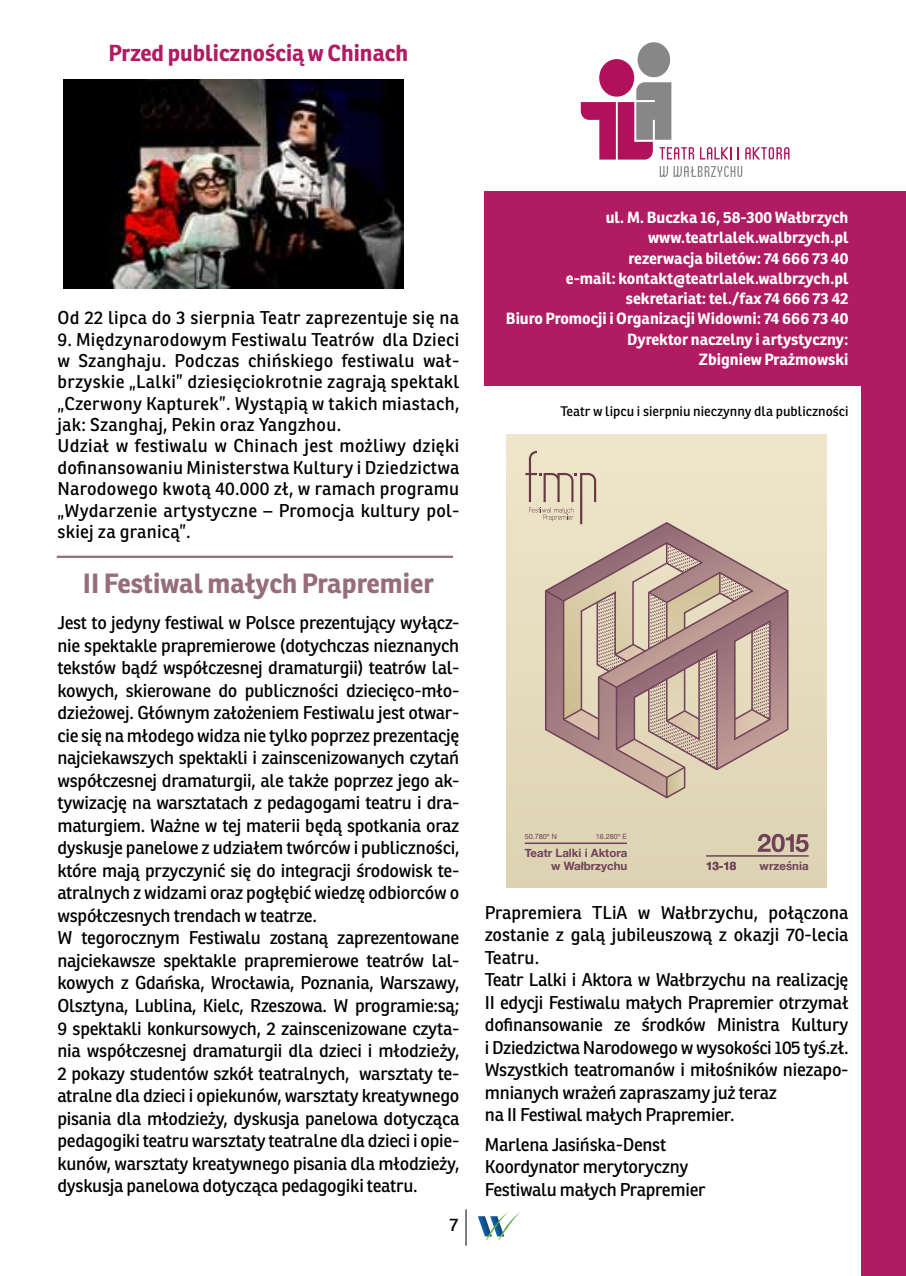
<style>
.page{position:relative;width:906px;height:1276px;background:#fff}
.page>*{position:absolute;margin:0;border:0;box-sizing:border-box;transform-origin:0 0}
.t1{font:700 27px "Ronnia";color:#966d78}
.t2{font:700 22.5px "Ronnia";color:#b11b62}
.t3{font:18px/22.5px "Ronnia";letter-spacing:-.015em;color:#000}
.t4{font:18px/21.4px "Ronnia";letter-spacing:.015em;color:#000}
.t5{font:700 15.75px/20.2px "Ronnia";color:#fff;text-align:right}
.t6{font:13.5px "Ronnia";color:#000}
.t7{font:700 11.47px/12.2px "Helvetica Neue";color:#704159;text-align:right}
.t8{font:7.2px "Helvetica Neue";color:#704159}
</style>
<div class="page">
<svg style="left:478px;top:1212px;width:42px;height:28px"></svg>
<hr style="left:465px;top:1209px;width:1px;height:36px;background:#000">
<hr style="left:57px;top:556px;width:396px;height:2px;background:#966d78">
<div style="left:485px;top:191px;width:421px;height:195px;background:#b11b62"></div>
<svg style="left:660px;top:166px;width:82px;height:11px"></svg>
<div style="left:637px;top:42px;width:33px;height:35px;background:#878787;border-radius:50%"></div>
<svg style="left:700px;top:147px;width:31px;height:12px"></svg>
<svg style="left:737px;top:147px;width:2px;height:12px"></svg>
<svg style="left:745px;top:147px;width:44px;height:12px"></svg>
<div style="left:599px;top:59px;width:35px;height:38px;background:#b1115a;border-radius:50%"></div>
<svg style="left:581px;top:82px;width:113px;height:78px"></svg>
<div style="left:861px;top:204px;width:45px;height:1072px;background:#b11b62"></div>
<img style="left:64px;top:80px;width:340px;height:208px">
<div style="left:507px;top:434px;width:319px;height:453px;background:linear-gradient(to bottom,#efe6cb,#dcd3b2)"></div>
<svg style="left:525px;top:451px;width:265px;height:346px;background:#cdb9a7"></svg>
<hr style="left:525px;top:842px;width:102px;height:2px;background:#704159">
<hr style="left:706px;top:855px;width:102px;height:1px;background:#704159">
<svg style="left:757px;top:834px;width:51px;height:18px"></svg>
<p class="t2" style="left:109px;top:38px;width:301px">Przed publicznością w Chinach</p>
<p class="t4" style="left:57px;top:307px;width:403px">Od 22 lipca do 3 sierpnia Teatr zaprezentuje się na</p>
<p class="t4" style="left:57px;top:328px;width:403px">9. Międzynarodowym Festiwalu Teatrów dla Dzieci w Szanghaju. Podczas chińskiego festiwalu wał&shy;brzyskie „Lalki” dziesięciokrotnie zagrają spektakl „Czerwony Kapturek”. Wystąpią w takich miastach, jak: Szanghaj, Pekin oraz Yangzhou.<br>Udział w festiwalu w Chinach jest możliwy dzięki dofinansowaniu Ministerstwa Kultury i Dziedzictwa Narodowego kwotą 40.000 zł, w ramach programu „Wydarzenie artystyczne – Promocja kultury pol&shy;skiej za granicą”.</p>
<h1 class="t1" style="left:83px;top:566px;width:353px">II Festiwal małych Prapremier</h1>
<p class="t3" style="left:57px;top:611px;width:403px">Jest to jedyny festiwal w Polsce prezentujący wyłącz&shy;nie spektakle prapremierowe (dotychczas nieznanych tekstów bądź współczesnej dramaturgii) teatrów lal&shy;kowych, skierowane do publiczności dziecięco-mło&shy;dzieżowej. Głównym założeniem Festiwalu jest otwar&shy;cie się na młodego widza nie tylko poprzez prezentację najciekawszych spektakli i zainscenizowanych czytań współczesnej dramaturgii, ale także poprzez jego ak&shy;tywizację na warsztatach z pedagogami teatru i dra&shy;maturgiem. Ważne w tej materii będą spotkania oraz dyskusje panelowe z udziałem twórców i publiczności, które mają przyczynić się do integracji środowisk te&shy;atralnych z widzami oraz pogłębić wiedzę odbiorców o współczesnych trendach w teatrze.<br>W tegorocznym Festiwalu zostaną zaprezentowane najciekawsze spektakle prapremierowe teatrów lal&shy;kowych z Gdańska, Wrocławia, Poznania, Warszawy, Olsztyna, Lublina, Kielc, Rzeszowa. W programie:są; 9 spektakli konkursowych, 2 zainscenizowane czyta&shy;nia współczesnej dramaturgii dla dzieci i młodzieży, 2 pokazy studentów szkół teatralnych, warsztaty te&shy;atralne dla dzieci i opiekunów, warsztaty kreatywnego pisania dla młodzieży, dyskusja panelowa dotycząca pedagogiki teatru warsztaty teatralne dla dzieci i opie&shy;kunów, warsztaty kreatywnego pisania dla młodzieży, dyskusja panelowa dotycząca pedagogiki teatru.</p>
<p class="t3" style="left:449px;top:1213px;width:10px">7</p>
<p class="t5" style="left:506px;top:207px;width:344px">ul. M. Buczka 16, 58-300 Wałbrzych www.teatrlalek.walbrzych.pl<br>rezerwacja biletów: 74 666 73 40<br>e-mail: kontakt@teatrlalek.walbrzych.pl sekretariat: tel./fax 74 666 73 42<br>Biuro Promocji i Organizacji Widowni: 74 666 73 40<br>Dyrektor naczelny i artystyczny:<br>Zbigniew Prażmowski</p>
<p class="t6" style="left:560px;top:402px;width:289px">Teatr w lipcu i sierpniu nieczynny dla publiczności</p>
<p class="t8" style="left:525px;top:831px;width:34px">50.780º N</p>
<p class="t8" style="left:596px;top:831px;width:33px">16.280º E</p>
<p class="t7" style="left:525px;top:847px;width:104px">Teatr Lalki i Aktora w Wałbrzychu</p>
<p class="t7" style="left:706px;top:860px;width:32px">13-18</p>
<p class="t7" style="left:759px;top:860px;width:50px">września</p>
<p class="t3" style="left:485px;top:901px;width:365px">Prapremiera TLiA w Wałbrzychu, połączona zostanie z galą jubileuszową z okazji 70-lecia Teatru.<br>Teatr Lalki i Aktora w Wałbrzychu na realizację II edycji Festiwalu małych Prapremier otrzymał dofinansowanie ze środków Ministra Kultury i Dziedzictwa Narodowego w wysokości 105 tyś.zł.<br>Wszystkich teatromanów i miłośników niezapo&shy;mnianych wrażeń zapraszamy już teraz<br>na II Festiwal małych Prapremier.</p>
<p class="t3" style="left:485px;top:1133px;width:222px">Marlena Jasińska-Denst<br>Koordynator merytoryczny<br>Festiwalu małych Prapremier</p>
</div>
